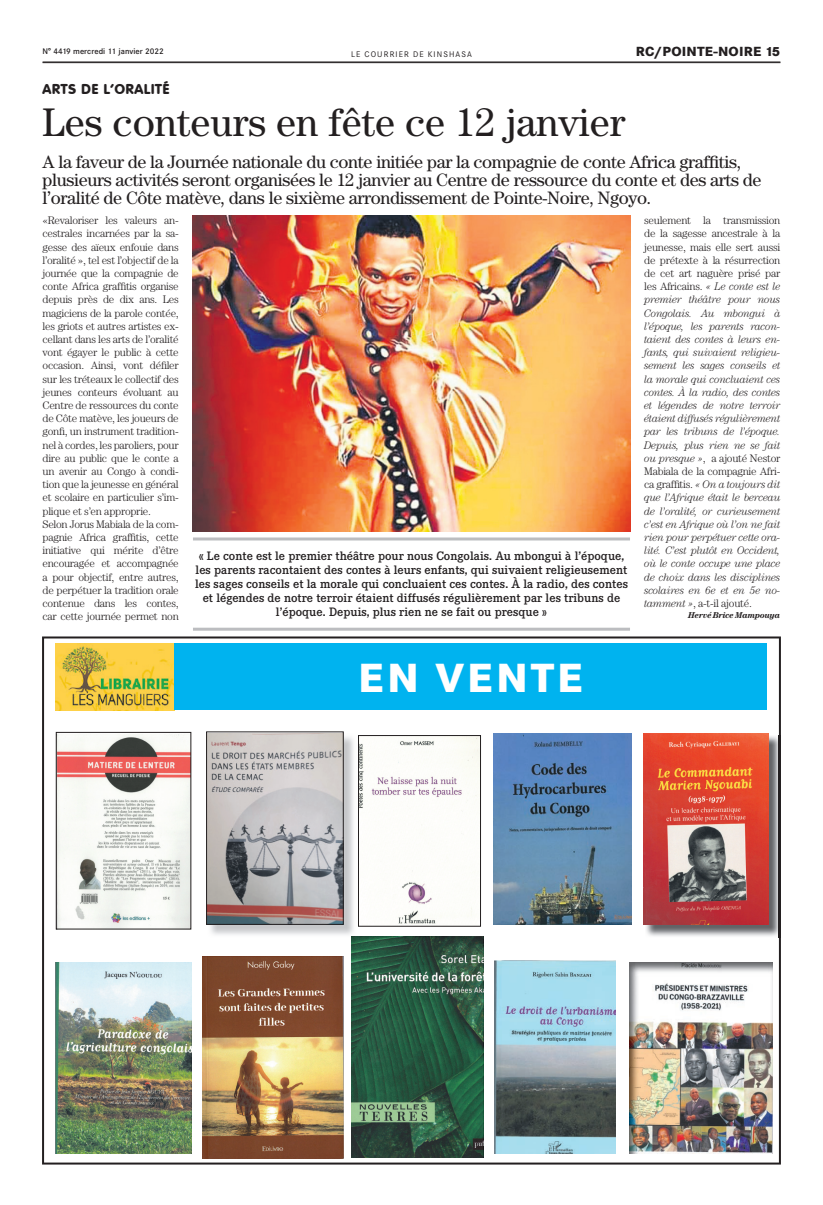
<style>
.page{position:relative;width:823px;height:1205px;background:#fff}
.page>*{position:absolute;margin:0;border:0;box-sizing:border-box;transform-origin:0 0}
.t1{font:40px "Century";color:#231f20}
.t2{font:800 40px "Corporate SBQ";letter-spacing:.07em;color:#fff}
.t3{font:18px/18px "Century";letter-spacing:-.02em;color:#231f20}
.t4{font:800 14px "Corporate Rounded";letter-spacing:.06em;color:#231f20}
.t5{font:800 13px "Corporate SBQ";letter-spacing:.01em;color:#231f20}
.t6{font:500 12px/14px "Corporate EBQ";color:#231f20;text-align:center}
.t7{font:300 11px/13.2px "Century";letter-spacing:-.025em;color:#231f20}
.t8{font:italic 300 11px/13.2px "Century";letter-spacing:-.025em;color:#231f20;text-align:justify;scale:.95 1}
.t9{font:italic 700 8.5px "Century";letter-spacing:-.025em;color:#231f20}
.t10{font:500 8px "Corporate SBQ";color:#231f20}
.t11{font:8px "Corporate SBQ";letter-spacing:.14em;color:#231f20}
.s1{font-style:normal}
</style>
<div class="page">
<hr style="left:43px;top:62px;width:737px;height:1px;background:#231f20">
<hr style="left:193px;top:537px;width:436px;height:3px;background:#bcbdc0">
<hr style="left:193px;top:628px;width:436px;height:3px;background:#bcbdc0">
<img style="left:193px;top:215px;width:436px;height:316px">
<svg style="left:42px;top:636px;width:738px;height:528px"></svg>
<img style="left:56px;top:644px;width:118px;height:66px">
<div style="left:174px;top:643px;width:591px;height:67px;background:#00b3ef"></div>
<img style="left:207px;top:733px;width:149px;height:204px">
<img style="left:208px;top:733px;width:133px;height:189px">
<div style="left:206px;top:731px;width:137px;height:193px;border:1px solid #231f20"></div>
<img style="left:644px;top:735px;width:136px;height:202px">
<img style="left:643px;top:734px;width:124px;height:190px">
<img style="left:493px;top:734px;width:137px;height:190px">
<img style="left:629px;top:962px;width:142px;height:191px">
<img style="left:55px;top:962px;width:136px;height:191px">
<img style="left:494px;top:960px;width:121px;height:193px">
<img style="left:202px;top:956px;width:141px;height:202px">
<img style="left:351px;top:937px;width:132px;height:220px">
<img style="left:58px;top:734px;width:131px;height:193px">
<div style="left:56px;top:732px;width:135px;height:197px;border:1px solid #231f20"></div>
<img style="left:360px;top:737px;width:118px;height:188px">
<div style="left:358px;top:735px;width:122px;height:192px;border:1px solid #231f20"></div>
<p class="t10" style="left:43px;top:46px;width:123px">N° 4419 mercredi 11 janvier 2022</p>
<p class="t11" style="left:351px;top:49px;width:122px">LE COURRIER DE KINSHASA</p>
<p class="t5" style="left:635px;top:43px;width:146px">RC/POINTE-NOIRE 15</p>
<p class="t4" style="left:43px;top:81px;width:128px">ARTS DE L’ORALITÉ</p>
<h1 class="t1" style="left:43px;top:99px;width:584px">Les conteurs en fête ce 12 janvier</h1>
<p class="t3" style="left:43px;top:153px;width:720px">A la faveur de la Journée nationale du conte initiée par la compagnie de conte Africa graffitis, plusieurs activités seront organisées le 12 janvier au Centre de ressource du conte et des arts de l’oralité de Côte matève, dans le sixième arrondissement de Pointe-Noire, Ngoyo.</p>
<p class="t7" style="left:43px;top:214px;width:138px">«Revaloriser les valeurs an&shy;cestrales incarnées par la sa&shy;gesse des aïeux enfouie dans l’oralité », tel est l’objectif de la journée que la compagnie de conte Africa graffitis organise depuis près de dix ans. Les magiciens de la parole contée, les griots et autres artistes ex&shy;cellant dans les arts de l’oralité vont égayer le public à cette occasion. Ainsi, vont défiler sur les tréteaux le collectif des jeunes conteurs évoluant au<br>Centre de ressources du conte de Côte matève, les joueurs de gonfi, un instrument tradition&shy;nel à cordes, les paroliers, pour dire au public que le conte a un avenir au Congo à condi&shy;tion que la jeunesse en général et scolaire en particulier s’im&shy;plique et s’en approprie.<br>Selon Jorus Mabiala de la com&shy;pagnie Africa graffitis, cette initiative qui mérite d’être encouragée et accompagnée a pour objectif, entre autres, de perpétuer la tradition orale contenue dans les contes, car cette journée permet non</p>
<p class="t8" style="left:643px;top:214px;width:145px"><span class="s1">seulement la transmission de la sagesse ancestrale à la jeunesse, mais elle sert aussi de prétexte à la résurrection de cet art naguère prisé par les Africains.</span> « Le conte est le premier théâtre pour nous Congolais. Au mbongui à l’époque, les parents racon&shy;taient des contes à leurs en&shy;fants, qui suivaient religieu&shy;sement les sages conseils et la morale qui concluaient ces contes. À la radio, des contes et légendes de notre terroir étaient diffusés régulièrement par les tribuns de l’époque.<br>Depuis, plus rien ne se fait ou presque »<span class="s1">, a ajouté Nestor Mabiala de la compagnie Afri&shy;ca graffitis.</span> « On a toujours dit que l’Afrique était le berceau de l’oralité, or curieusement c’est en Afrique où l’on ne fait rien pour perpétuer cette ora&shy;lité. C’est plutôt en Occident, où le conte occupe une place de choix dans les disciplines scolaires en 6e et en 5e no&shy;tamment »<span class="s1">, a-t-il ajouté.</span></p>
<p class="t6" style="left:195px;top:549px;width:434px">« Le conte est le premier théâtre pour nous Congolais. Au mbongui à l’époque, les parents racontaient des contes à leurs enfants, qui suivaient religieusement les sages conseils et la morale qui concluaient ces contes. À la radio, des contes et légendes de notre terroir étaient diffusés régulièrement par les tribuns de l’époque. Depuis, plus rien ne se fait ou presque »</p>
<p class="t9" style="left:687px;top:610px;width:94px">Hervé Brice Mampouya</p>
<h1 class="t2" style="left:358px;top:652px;width:226px">EN VENTE</h1>
</div>
